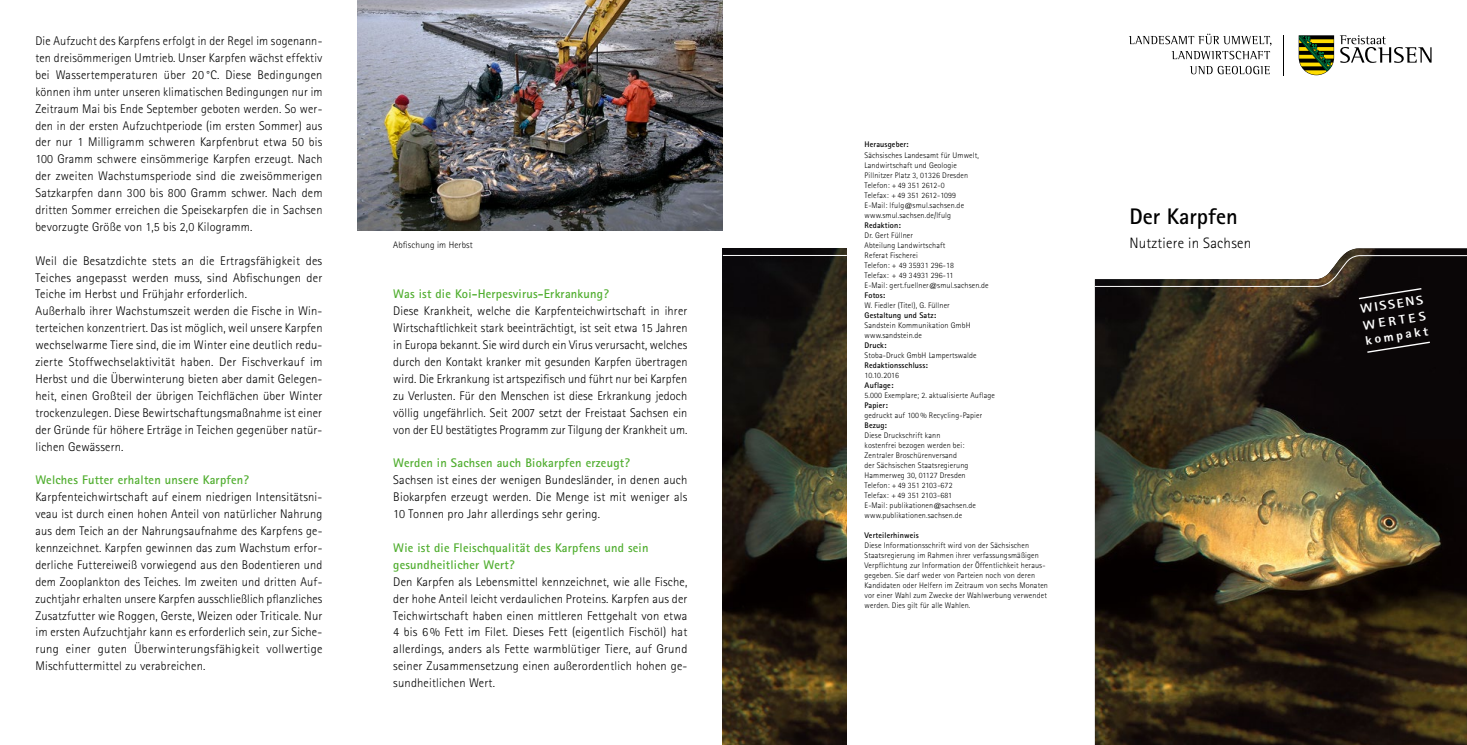
<style>
.page{position:relative;width:1467px;height:745px;background:#fff}
.page>*{position:absolute;margin:0;border:0;box-sizing:border-box;transform-origin:0 0}
.P-Titel_H1{font:700 22.5px "Rotis Sans Serif";color:#000}
.P-Titel_H2{font:300 15px "Rotis Sans Serif";letter-spacing:.015em;color:#000}
.P-Fließtext{font:300 12.5px/16.9px "Rotis Sans Serif";letter-spacing:.015em;color:#000;text-align:justify}
.H3-Zwischenueberschr{font:700 12.5px/16.9px "Rotis Sans Serif";letter-spacing:.015em;color:#51ae30}
.t1{font:800 12.5px/15px "Rotis Sans Serif";color:#fff;scale:1.08 1}
.Caption-BU{font:300 9.38px "Rotis Sans Serif";letter-spacing:.015em;color:#000}
.P-Impressum{font:300 8.12px/10px "Rotis Sans Serif";letter-spacing:.015em;color:#000}
.P-Impressum-2{font:700 8.12px "Rotis Sans Serif";letter-spacing:.015em;color:#000}
.s1{font-weight:700}
</style>
<div class="page">
<svg style="left:1340px;top:35px;width:91px;height:28px"></svg>
<svg style="left:1299px;top:35px;width:35px;height:40px"></svg>
<hr style="left:1283px;top:35px;width:1px;height:41px;background:#000">
<svg style="left:1129px;top:34px;width:142px;height:25px"></svg>
<svg style="left:1190px;top:66px;width:80px;height:8px"></svg>
<img style="left:1095px;top:248px;width:372px;height:496px">
<img style="left:723px;top:248px;width:124px;height:496px">
<hr style="left:723px;top:255px;width:124px;height:1px;background:#fff">
<img style="left:358px;top:0;width:365px;height:230px">
<svg style="left:1094px;top:255px;width:373px;height:45px"></svg>
<svg style="left:1366px;top:340px;width:65px;height:13px"></svg>
<p class="P-Fließtext" style="left:35px;top:32px;width:289px">Die Aufzucht des Karpfens erfolgt in der Regel im sogenann&shy;ten dreisömmerigen Umtrieb. Unser Karpfen wächst effektiv bei Wassertemperaturen über 20 °C. Diese Bedingungen können ihm unter unseren klimatischen Bedingungen nur im Zeitraum Mai bis Ende September geboten werden. So wer&shy;den in der ersten Aufzuchtperiode (im ersten Sommer) aus der nur 1 Milligramm schweren Karpfenbrut etwa 50 bis 100 Gramm schwere einsömmerige Karpfen erzeugt. Nach der zweiten Wachstumsperiode sind die zweisömmerigen Satzkarpfen dann 300 bis 800 Gramm schwer. Nach dem dritten Sommer erreichen die Speisekarpfen die in Sachsen bevorzugte Größe von 1,5 bis 2,0 Kilogramm.</p>
<p class="P-Fließtext" style="left:35px;top:252px;width:288px">Weil die Besatzdichte stets an die Ertragsfähigkeit des Teiches angepasst werden muss, sind Abfischungen der Teiche im Herbst und Frühjahr erforderlich.</p>
<p class="P-Fließtext" style="left:35px;top:302px;width:289px">Außerhalb ihrer Wachstumszeit werden die Fische in Win&shy;terteichen konzentriert. Das ist möglich, weil unsere Karpfen wechselwarme Tiere sind, die im Winter eine deutlich redu&shy;zierte Stoffwechselaktivität haben. Der Fischverkauf im Herbst und die Überwinterung bieten aber damit Gelegen&shy;heit, einen Großteil der übrigen Teichflächen über Winter trockenzulegen. Diese Bewirtschaftungsmaßnahme ist einer der Gründe für höhere Erträge in Teichen gegenüber natür&shy;lichen Gewässern.</p>
<p class="H3-Zwischenueberschr" style="left:35px;top:471px;width:215px">Welches Futter erhalten unsere Karpfen?</p>
<p class="P-Fließtext" style="left:35px;top:488px;width:289px">Karpfenteichwirtschaft auf einem niedrigen Intensitätsni&shy;veau ist durch einen hohen Anteil von natürlicher Nahrung aus dem Teich an der Nahrungsaufnahme des Karpfens ge&shy;kennzeichnet. Karpfen gewinnen das zum Wachstum erfor&shy;derliche Futtereiweiß vorwiegend aus den Bodentieren und dem Zooplankton des Teiches. Im zweiten und dritten Auf&shy;zuchtjahr erhalten unsere Karpfen ausschließlich pflanzliches Zusatzfutter wie Roggen, Gerste, Weizen oder Triticale. Nur im ersten Aufzuchtjahr kann es erforderlich sein, zur Siche&shy;rung einer guten Überwinterungsfähigkeit vollwertige Mischfuttermittel zu verabreichen.</p>
<p class="Caption-BU" style="left:393px;top:239px;width:81px">Abfischung im Herbst</p>
<p class="H3-Zwischenueberschr" style="left:393px;top:285px;width:217px">Was ist die Koi-Herpesvirus-Erkrankung?</p>
<p class="P-Fließtext" style="left:393px;top:302px;width:296px">Diese Krankheit, welche die Karpfenteichwirtschaft in ihrer Wirtschaftlichkeit stark beeinträchtigt, ist seit etwa 15 Jahren in Europa bekannt. Sie wird durch ein Virus verursacht, welches durch den Kontakt kranker mit gesunden Karpfen übertragen wird. Die Erkrankung ist artspezifisch und führt nur bei Karpfen zu Verlusten. Für den Menschen ist diese Erkrankung jedoch völlig ungefährlich. Seit 2007 setzt der Freistaat Sachsen ein von der EU bestätigtes Programm zur Tilgung der Krankheit um.</p>
<p class="H3-Zwischenueberschr" style="left:393px;top:454px;width:238px">Werden in Sachsen auch Biokarpfen erzeugt?</p>
<p class="P-Fließtext" style="left:393px;top:471px;width:296px">Sachsen ist eines der wenigen Bundesländer, in denen auch Biokarpfen erzeugt werden. Die Menge ist mit weniger als 10 Tonnen pro Jahr allerdings sehr gering.</p>
<p class="H3-Zwischenueberschr" style="left:393px;top:538px;width:257px">Wie ist die Fleischqualität des Karpfens und sein gesundheitlicher Wert?</p>
<p class="P-Fließtext" style="left:393px;top:572px;width:296px">Den Karpfen als Lebensmittel kennzeichnet, wie alle Fische, der hohe Anteil leicht verdaulichen Proteins. Karpfen aus der Teichwirtschaft haben einen mittleren Fettgehalt von etwa 4 bis 6 % Fett im Filet. Dieses Fett (eigentlich Fischöl) hat allerdings, anders als Fette warmblütiger Tiere, auf Grund seiner Zusammensetzung einen außerordentlich hohen ge&shy;sundheitlichen Wert.</p>
<p class="P-Impressum-2" style="left:865px;top:139px;width:46px">Herausgeber:</p>
<p class="P-Impressum" style="left:865px;top:150px;width:116px">Sächsisches Landesamt für Umwelt,<br>Landwirtschaft und Geologie</p>
<p class="P-Impressum" style="left:865px;top:170px;width:105px">Pillnitzer Platz 3, 01326 Dresden</p>
<p class="P-Impressum" style="left:865px;top:180px;width:82px">Telefon: + 49 351 2612-0</p>
<p class="P-Impressum" style="left:865px;top:190px;width:93px">Telefax: + 49 351 2612-1099</p>
<p class="P-Impressum" style="left:865px;top:200px;width:101px">E-Mail: lfulg@smul.sachsen.de</p>
<p class="P-Impressum" style="left:865px;top:210px;width:88px">www.smul.sachsen.de/lfulg</p>
<p class="P-Impressum-2" style="left:865px;top:219px;width:38px">Redaktion:</p>
<p class="P-Impressum" style="left:865px;top:230px;width:50px">Dr. Gert Füllner</p>
<p class="P-Impressum" style="left:865px;top:240px;width:82px">Abteilung Landwirtschaft</p>
<p class="P-Impressum" style="left:865px;top:250px;width:55px">Referat Fischerei</p>
<p class="P-Impressum" style="left:865px;top:260px;width:91px">Telefon: + 49 35931 296-18</p>
<p class="P-Impressum" style="left:865px;top:270px;width:90px">Telefax: + 49 34931 296-11</p>
<p class="P-Impressum" style="left:865px;top:280px;width:126px">E-Mail: gert.fuellner@smul.sachsen.de</p>
<p class="P-Impressum-2" style="left:865px;top:289px;width:22px">Fotos:</p>
<p class="P-Impressum" style="left:865px;top:300px;width:87px">W. Fiedler (Titel), G. Füllner</p>
<p class="P-Impressum-2" style="left:865px;top:309px;width:73px">Gestaltung und Satz:</p>
<p class="P-Impressum" style="left:865px;top:320px;width:107px">Sandstein Kommunikation GmbH</p>
<p class="P-Impressum" style="left:865px;top:330px;width:59px">www.sandstein.de</p>
<p class="P-Impressum-2" style="left:865px;top:339px;width:23px">Druck:</p>
<p class="P-Impressum" style="left:865px;top:350px;width:114px">Stoba-Druck GmbH Lampertswalde</p>
<p class="P-Impressum-2" style="left:865px;top:359px;width:65px">Redaktionsschluss:</p>
<p class="P-Impressum" style="left:865px;top:370px;width:36px">10.10.2016</p>
<p class="P-Impressum-2" style="left:865px;top:379px;width:30px">Auflage:</p>
<p class="P-Impressum" style="left:865px;top:390px;width:132px">5.000 Exemplare; 2. aktualisierte Auflage<br><span class="s1">Papier:</span></p>
<p class="P-Impressum" style="left:865px;top:410px;width:119px">gedruckt auf 100% Recycling-Papier</p>
<p class="P-Impressum-2" style="left:865px;top:419px;width:24px">Bezug:</p>
<p class="P-Impressum" style="left:865px;top:430px;width:101px">Diese Druckschrift kann kostenfrei bezogen werden bei:</p>
<p class="P-Impressum" style="left:865px;top:450px;width:105px">Zentraler Broschürenversand der Sächsischen Staatsregierung</p>
<p class="P-Impressum" style="left:865px;top:470px;width:103px">Hammerweg 30, 01127 Dresden</p>
<p class="P-Impressum" style="left:865px;top:480px;width:89px">Telefon: + 49 351 2103-672</p>
<p class="P-Impressum" style="left:865px;top:490px;width:89px">Telefax: + 49 351 2103-681</p>
<p class="P-Impressum" style="left:865px;top:500px;width:113px">E-Mail: publikationen@sachsen.de</p>
<p class="P-Impressum" style="left:865px;top:510px;width:99px">www.publikationen.sachsen.de</p>
<p class="P-Impressum-2" style="left:865px;top:529px;width:56px">Verteilerhinweis</p>
<p class="P-Impressum" style="left:865px;top:540px;width:185px">Diese Informationsschrift wird von der Sächsischen Staatsregierung im Rahmen ihrer verfassungsmäßigen Verpflichtung zur Information der Öffentlichkeit heraus&shy;gegeben. Sie darf weder von Parteien noch von deren Kandidaten oder Helfern im Zeitraum von sechs Monaten vor einer Wahl zum Zwecke der Wahlwerbung verwendet werden. Dies gilt für alle Wahlen.</p>
<p class="P-Titel_H1" style="left:1129px;top:202px;width:110px">Der Karpfen</p>
<p class="P-Titel_H2" style="left:1129px;top:234px;width:123px">Nutztiere in Sachsen</p>
<p class="t1" style="left:1359px;top:301px;width:60px;rotate:-9deg">WISSENS</p>
<p class="t1" style="left:1362px;top:318px;width:60px;rotate:-9deg">WERTES kompakt</p>
</div>
